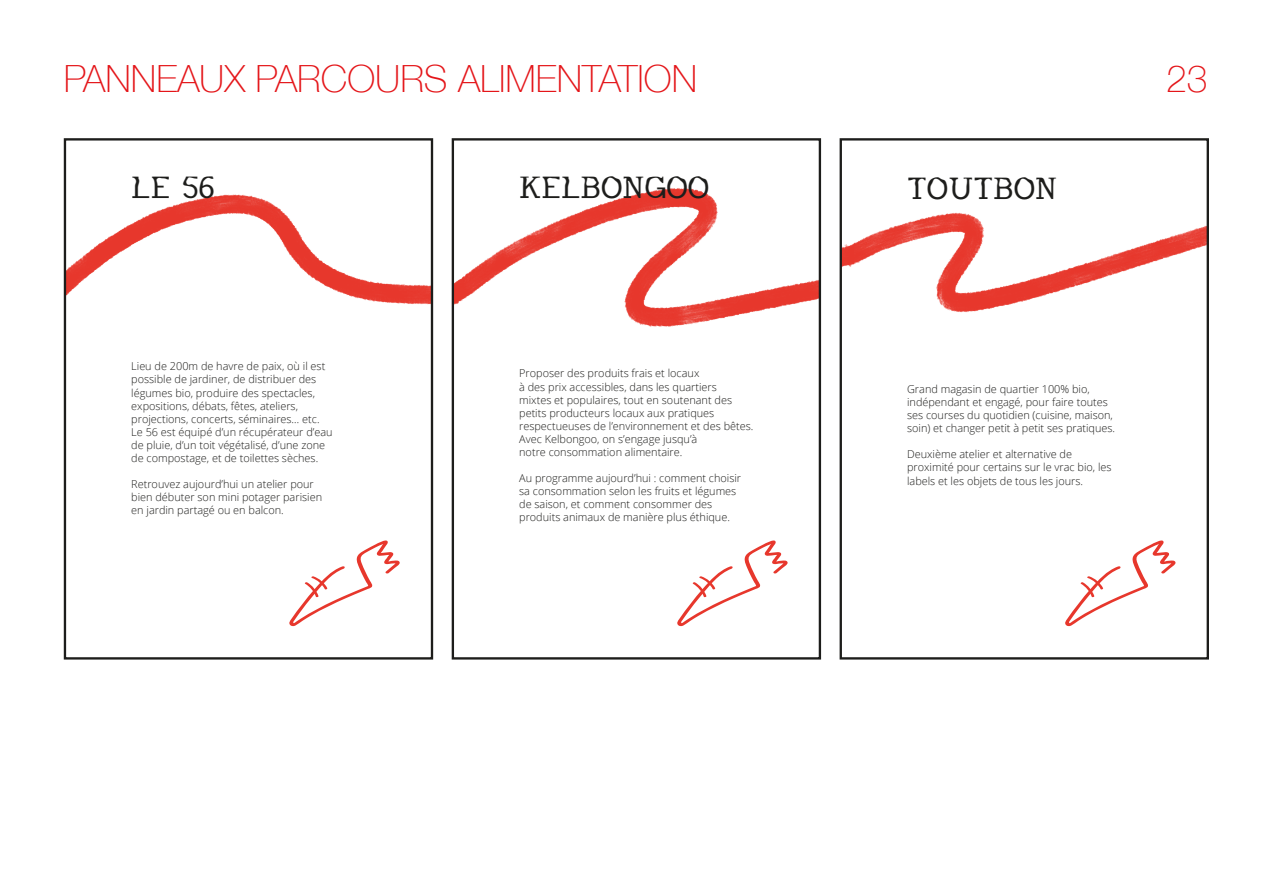
<style>
.page{position:relative;width:1263px;height:893px;background:#fff}
.page>*{position:absolute;margin:0;border:0;box-sizing:border-box;transform-origin:0 0}
.t1{font:100 37.5px "Helvetica Neue";color:#e41519}
.t2{font:30.45px "LEONE";color:#1d1d1b}
.t3{font:300 10.95px/13px "Open Sans";color:#1d1d1b}
</style>
<div class="page">
<svg style="left:289px;top:540px;width:111px;height:86px"></svg>
<img style="left:67px;top:194px;width:363px;height:111px">
<div style="left:64px;top:138px;width:369px;height:522px;border:2px solid #1d1d1b"></div>
<svg style="left:677px;top:540px;width:111px;height:86px"></svg>
<img style="left:455px;top:188px;width:363px;height:139px">
<div style="left:452px;top:138px;width:369px;height:522px;border:2px solid #1d1d1b"></div>
<svg style="left:1065px;top:540px;width:111px;height:86px"></svg>
<img style="left:842px;top:212px;width:364px;height:101px">
<div style="left:839px;top:138px;width:370px;height:522px;border:2px solid #1d1d1b"></div>
<p class="t1" style="left:64px;top:50px;width:635px">PANNEAUX PARCOURS ALIMENTATION</p>
<p class="t1" style="left:1166px;top:50px;width:43px">23</p>
<p class="t2" style="left:131px;top:174px;width:85px">LE 56</p>
<p class="t3" style="left:131px;top:360px;width:203px">Lieu de 200m de havre de paix, où il est possible de jardiner, de distribuer des légumes bio, produire des spectacles, expositions, débats, fêtes, ateliers, projections, concerts, séminaires… etc.<br>Le 56 est équipé d’un récupérateur d’eau de pluie, d’un toit végétalisé, d’une zone de compostage, et de toilettes sèches.</p>
<p class="t3" style="left:131px;top:477px;width:192px">Retrouvez aujourd’hui un atelier pour bien débuter son mini potager parisien en jardin partagé ou en balcon.</p>
<p class="t2" style="left:519px;top:174px;width:192px">KELBONGOO</p>
<p class="t3" style="left:519px;top:367px;width:236px">Proposer des produits frais et locaux<br>à des prix accessibles, dans les quartiers<br>mixtes et populaires, tout en soutenant des petits producteurs locaux aux pratiques respectueuses de l’environnement et des bêtes.<br>Avec Kelbongoo, on s’engage jusqu’à<br>notre consommation alimentaire.</p>
<p class="t3" style="left:519px;top:471px;width:223px">Au programme aujourd’hui : comment choisir sa consommation selon les fruits et légumes de saison, et comment consommer des produits animaux de manière plus éthique.</p>
<p class="t2" style="left:907px;top:174px;width:152px">TOUTBON</p>
<p class="t3" style="left:907px;top:382px;width:210px">Grand magasin de quartier 100% bio, indépendant et engagé, pour faire toutes ses courses du quotidien (cuisine, maison, soin) et changer petit à petit ses pratiques.</p>
<p class="t3" style="left:907px;top:448px;width:206px">Deuxième atelier et alternative de proximité pour certains sur le vrac bio, les labels et les objets de tous les jours.</p>
</div>
